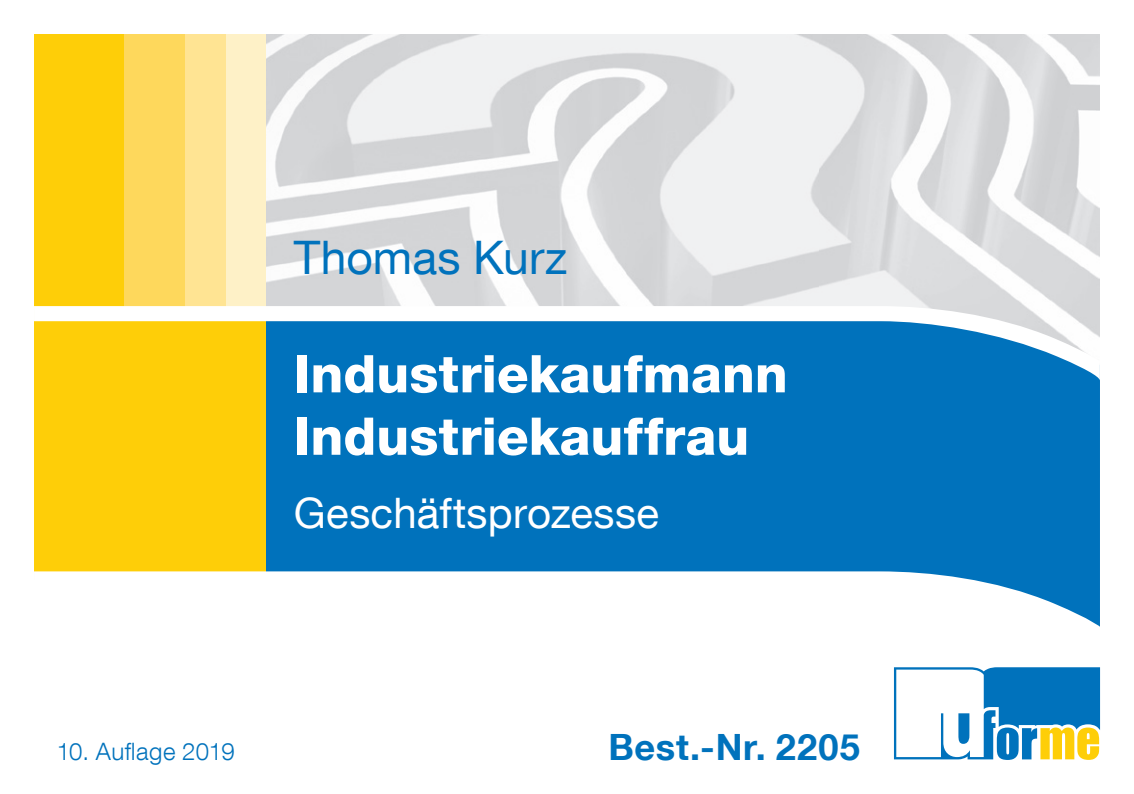
<style>
.page{position:relative;width:1134px;height:794px;background:#fff}
.page>*{position:absolute;margin:0;border:0;box-sizing:border-box;transform-origin:0 0}
.t1{font:800 52px/62.4px "Helvetica Neue LT Com";letter-spacing:.005em;color:#fff}
.t2{font:46px "Helvetica Neue LT Com";color:#0072bc}
.t3{font:42px "Helvetica Neue LT Com";letter-spacing:.005em;color:#fff}
.t4{font:700 36.4px "Helvetica Neue LT Com";letter-spacing:.02em;color:#0072bc}
.t5{font:300 24px "Helvetica Neue LT Com";letter-spacing:.01em;color:#0072bc}
</style>
<div class="page">
<svg style="left:894px;top:667px;width:206px;height:93px"></svg>
<img style="left:266px;top:34px;width:834px;height:272px">
<div style="left:266px;top:381px;width:834px;height:190px;background:#0072bc"></div>
<div style="left:34px;top:34px;width:91px;height:282px;background:#fece08"></div>
<div style="left:225px;top:34px;width:41px;height:282px;background:#fef1c7"></div>
<div style="left:185px;top:34px;width:40px;height:282px;background:#ffe493"></div>
<div style="left:125px;top:34px;width:60px;height:282px;background:#fed85c"></div>
<div style="left:34px;top:316px;width:232px;height:264px;background:#fece08"></div>
<svg style="left:34px;top:571px;width:1066px;height:56px"></svg>
<svg style="left:34px;top:306px;width:1066px;height:75px;fill:#0072bc"></svg>
<p class="t2" style="left:294px;top:229px;width:275px">Thomas Kurz</p>
<p class="t1" style="left:294px;top:342px;width:495px">Industriekaufmann<br>Industriekauffrau</p>
<p class="t3" style="left:294px;top:487px;width:366px">Geschäftsprozesse</p>
<p class="t5" style="left:57px;top:736px;width:179px">10. Auflage 2019</p>
<p class="t4" style="left:608px;top:724px;width:253px">Best.-Nr. 2205</p>
</div>
